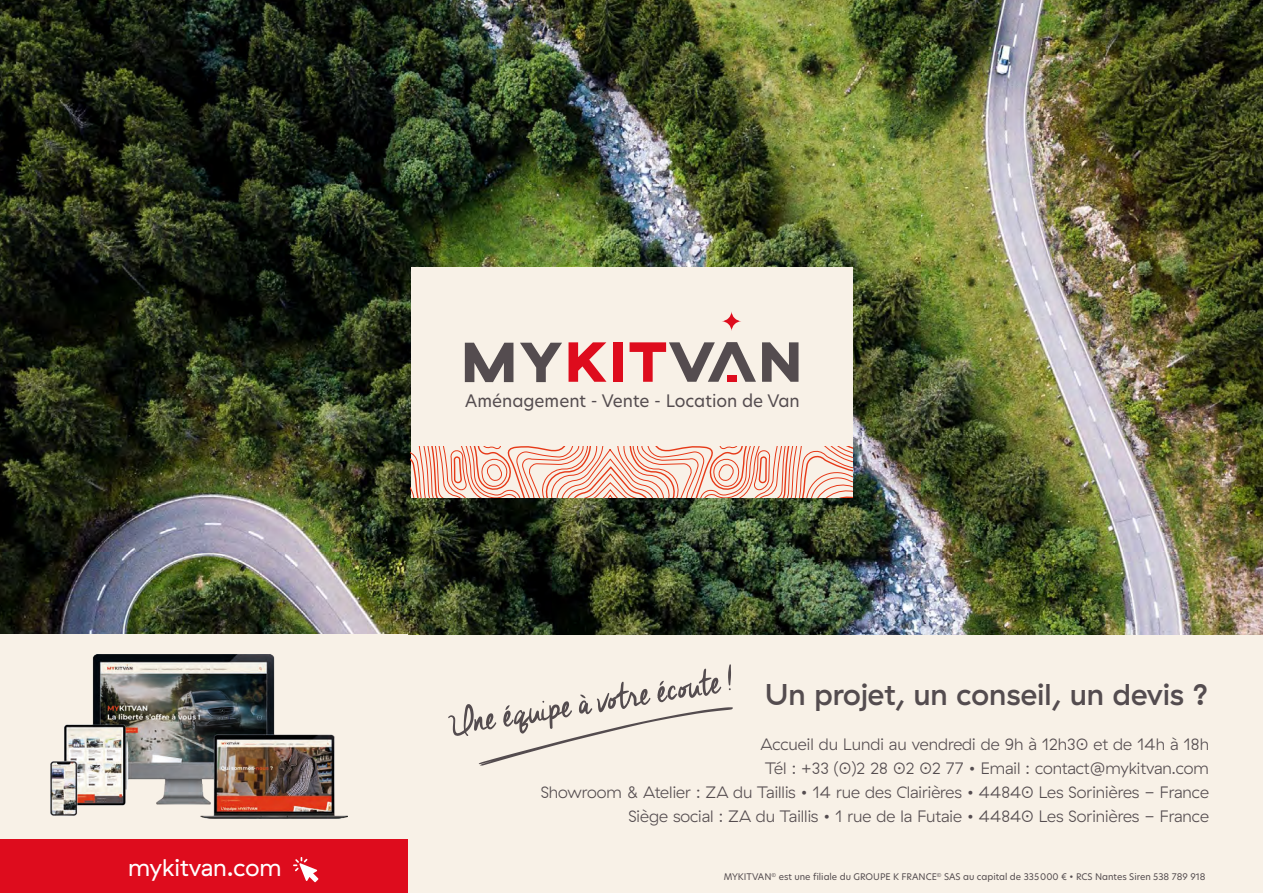
<style>
.page{position:relative;width:1263px;height:893px;background:#fff}
.page>*{position:absolute;margin:0;border:0;box-sizing:border-box;transform-origin:0 0}
.t1{font:45px "Cheddar Jack";color:#544c4f}
.t2{font:500 30px "GT Haptik";color:#544c4f}
.t3{font:24px "GT Haptik";color:#fff}
.t4{font:16.95px "Hero New";color:#544c4f}
.t5{font:300 16.5px "GT Haptik";color:#544c4f}
.t6{font:9px "Hero New";color:#544c4f}
</style>
<div class="page">
<div style="left:0;top:631px;width:1263px;height:262px;background:#f8f1e7"></div>
<img style="left:0;top:0;width:1263px;height:634px">
<div style="left:411px;top:267px;width:441px;height:196px;background:#f8f1e7"></div>
<svg style="left:411px;top:446px;width:441px;height:51px"></svg>
<svg style="left:465px;top:343px;width:48px;height:39px"></svg>
<svg style="left:520px;top:343px;width:42px;height:39px"></svg>
<svg style="left:568px;top:342px;width:38px;height:40px"></svg>
<div style="left:613px;top:342px;width:9px;height:40px;background:#de0c1d"></div>
<svg style="left:762px;top:342px;width:36px;height:40px"></svg>
<svg style="left:722px;top:311px;width:19px;height:20px"></svg>
<svg style="left:629px;top:342px;width:127px;height:40px"></svg>
<div style="left:727px;top:375px;width:10px;height:7px;background:#de0c1d"></div>
<svg style="left:479px;top:707px;width:254px;height:58px"></svg>
<img style="left:51px;top:654px;width:297px;height:165px">
<div style="left:0;top:839px;width:407px;height:54px;background:#de0c1d"></div>
<svg style="left:293px;top:857px;width:25px;height:25px"></svg>
<p class="t3" style="left:128px;top:854px;width:155px">mykitvan.com</p>
<p class="t4" style="left:465px;top:389px;width:336px">Aménagement - Vente - Location de Van</p>
<p class="t1" style="left:445px;top:699px;width:289px;rotate:-9deg">Une équipe à votre écoute !</p>
<p class="t2" style="left:765px;top:676px;width:445px">Un projet, un conseil, un devis ?</p>
<p class="t5" style="left:760px;top:734px;width:450px">Accueil du Lundi au vendredi de 9h à 12h30 et de 14h à 18h</p>
<p class="t5" style="left:765px;top:758px;width:445px">Tél : +33 (0)2 28 02 02 77 • Email : contact@mykitvan.com</p>
<p class="t5" style="left:541px;top:782px;width:669px">Showroom &amp; Atelier : ZA du Taillis • 14 rue des Clairières • 44840 Les Sorinières - France</p>
<p class="t5" style="left:629px;top:806px;width:582px">Siège social : ZA du Taillis • 1 rue de la Futaie • 44840 Les Sorinières - France</p>
<p class="t6" style="left:724px;top:871px;width:483px">MYKITVAN<sup>©</sup> est une filiale du GROUPE K FRANCE<sup>©</sup> SAS au capital de 335000 € • RCS Nantes Siren 538 789 918</p>
</div>
